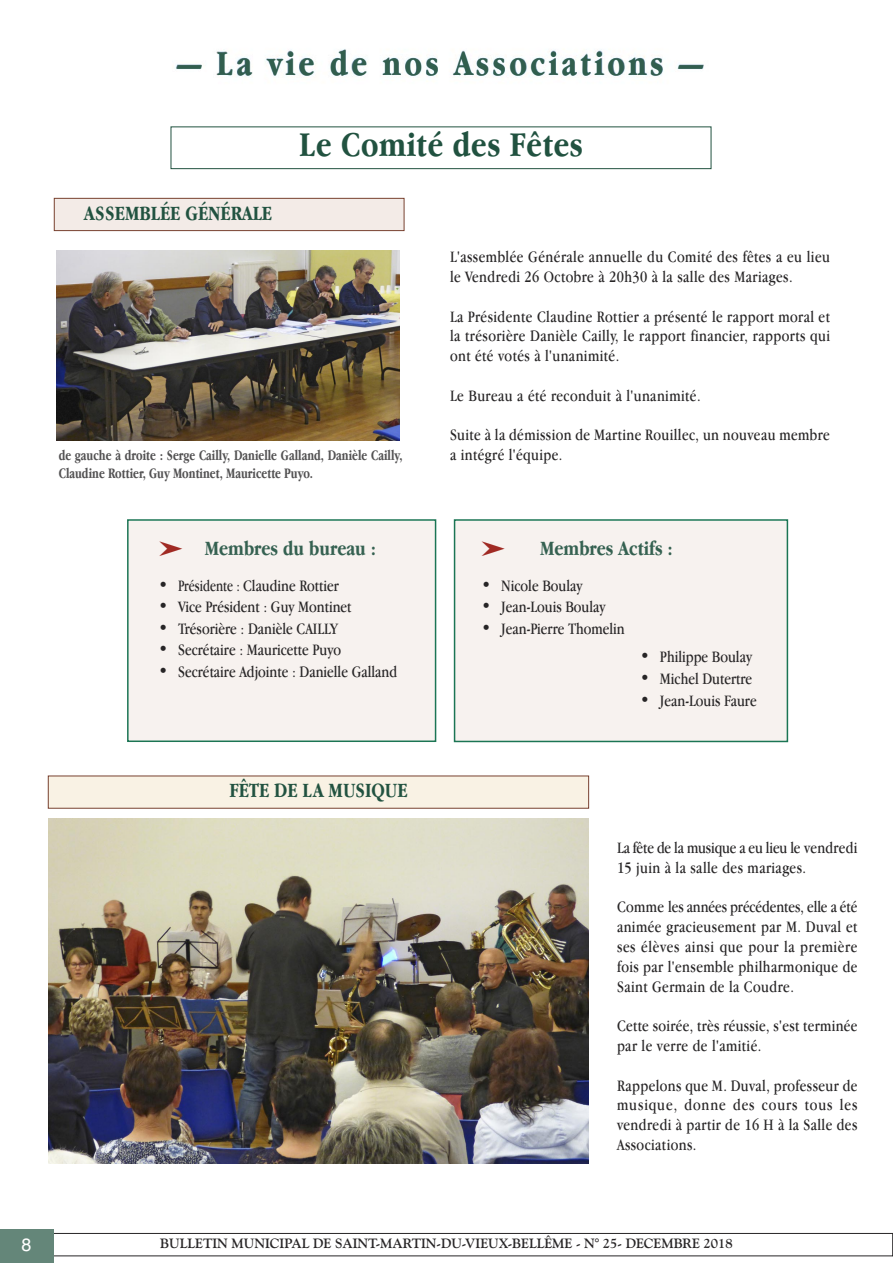
<style>
.page{position:relative;width:893px;height:1263px;background:#fff}
.page>*{position:absolute;margin:0;border:0;box-sizing:border-box;transform-origin:0 0}
.t1{font:700 condensed 36px "Garamond IT Cby BT";letter-spacing:.1em;color:#315e4d}
.t2{font:700 condensed 36px "Garamond IT Cby BT";letter-spacing:.015em;color:#215240}
.t3{font:700 condensed 21px "Garamond IT Cby BT";color:#215240}
.t4{font:700 condensed 21px "Garamond IT Cby BT";color:#356151}
.t5{font:18px "Helvetica";color:#fff}
.t6{font:condensed 16.5px/19.8px "Garamond IT Cby BT";letter-spacing:.025em;color:#272526}
.t7{font:condensed 16.5px "Garamond IT Cby BT";color:#272526}
.t8{font:condensed 16.5px "Garamond IT Cby BT";color:#272526;scale:.9 1}
.t9{font:700 condensed 15px/18px "Garamond IT Cby BT";color:#525152;scale:.9 1}
.t10{font:700 13.5px "Goudy Old Style BT";color:#272526}
.s1{font-size:18px}
</style>
<div class="page">
<div style="left:0;top:1233px;width:893px;height:23px;border:1px solid #272526"></div>
<div style="left:0;top:1229px;width:53px;height:34px;background:#648679"></div>
<svg style="left:892px;top:1233px;width:1px;height:23px"></svg>
<div style="left:48px;top:776px;width:540px;height:32px;background:#f9f2e4"></div>
<div style="left:171px;top:126px;width:540px;height:43px;border:1px solid #215240"></div>
<img style="left:48px;top:818px;width:541px;height:345px">
<img style="left:175px;top:49px;width:529px;height:29px">
<img style="left:56px;top:250px;width:344px;height:190px">
<div style="left:54px;top:199px;width:350px;height:31px;background:#f3ebe7"></div>
<div style="left:54px;top:198px;width:350px;height:33px;border:1px solid #78412f"></div>
<div style="left:129px;top:521px;width:306px;height:219px;background:#f7f2ef"></div>
<div style="left:127px;top:519px;width:309px;height:223px;border:2px solid #1b7554"></div>
<div style="left:455px;top:521px;width:332px;height:220px;background:#f7f2ef"></div>
<div style="left:454px;top:519px;width:334px;height:223px;border:2px solid #1b7554"></div>
<h1 class="t1" style="left:178px;top:50px;width:526px">— La vie de nos Associations —</h1>
<p class="t3" style="left:84px;top:205px;width:189px">ASSEMBLÉE GÉNÉRALE</p>
<h1 class="t2" style="left:299px;top:131px;width:285px">Le Comité des Fêtes</h1>
<p class="t9" style="left:59px;top:448px;width:383px">de gauche à droite : Serge Cailly, Danielle Galland, Danièle Cailly,<br>Claudine Rottier, Guy Montinet, Mauricette Puyo.</p>
<p class="t4" style="left:205px;top:540px;width:173px">Membres du bureau :</p>
<p class="t8" style="left:158px;top:579px;width:202px"><span class="s1">•</span> Présidente : Claudine Rottier</p>
<p class="t7" style="left:158px;top:601px;width:195px"><span class="s1">•</span> Vice Président : Guy Montinet</p>
<p class="t7" style="left:158px;top:622px;width:181px"><span class="s1">•</span> Trésorière : Danièle CAILLY</p>
<p class="t7" style="left:158px;top:644px;width:185px"><span class="s1">•</span> Secrétaire : Mauricette Puyo</p>
<p class="t7" style="left:158px;top:665px;width:240px"><span class="s1">•</span> Secrétaire Adjointe : Danielle Galland</p>
<p class="t3" style="left:229px;top:783px;width:180px">FÊTE DE LA MUSIQUE</p>
<p class="t6" style="left:450px;top:248px;width:381px">L'assemblée Générale annuelle du Comité des fêtes a eu lieu le Vendredi 26 Octobre à 20h30 à la salle des Mariages.</p>
<p class="t6" style="left:450px;top:308px;width:381px;text-align:justify">La Présidente Claudine Rottier a présenté le rapport moral et la trésorière Danièle Cailly, le rapport financier, rapports qui ont été votés à l'unanimité.</p>
<p class="t6" style="left:450px;top:387px;width:252px">Le Bureau a été reconduit à l'unanimité.</p>
<p class="t6" style="left:450px;top:427px;width:381px">Suite à la démission de Martine Rouillec, un nouveau membre a intégré l'équipe.</p>
<p class="t4" style="left:540px;top:540px;width:134px">Membres Actifs :</p>
<p class="t7" style="left:481px;top:579px;width:103px"><span class="s1">•</span> Nicole Boulay</p>
<p class="t7" style="left:481px;top:601px;width:126px"><span class="s1">•</span> Jean-Louis Boulay</p>
<p class="t7" style="left:481px;top:622px;width:145px"><span class="s1">•</span> Jean-Pierre Thomelin</p>
<p class="t7" style="left:640px;top:651px;width:114px"><span class="s1">•</span> Philippe Boulay</p>
<p class="t7" style="left:640px;top:673px;width:114px"><span class="s1">•</span> Michel Dutertre</p>
<p class="t7" style="left:640px;top:694px;width:118px"><span class="s1">•</span> Jean-Louis Faure</p>
<p class="t6" style="left:617px;top:839px;width:242px">La fête de la musique a eu lieu le vendredi<br>15 juin à la salle des mariages.</p>
<p class="t6" style="left:617px;top:899px;width:242px;text-align:justify">Comme les années précédentes, elle a été animée gracieusement par M. Duval et ses élèves ainsi que pour la première fois par l'ensemble philharmonique de Saint Germain de la Coudre.</p>
<p class="t6" style="left:617px;top:1017px;width:242px">Cette soirée, très réussie, s'est terminée par le verre de l'amitié.</p>
<p class="t6" style="left:617px;top:1077px;width:242px;text-align:justify">Rappelons que M. Duval, professeur de musique, donne des cours tous les vendredi à partir de 16 H à la Salle des Associations.</p>
<p class="t5" style="left:22px;top:1238px;width:12px">8</p>
<p class="t10" style="left:160px;top:1238px;width:574px">BULLETIN MUNICIPAL DE SAINT-MARTIN-DU-VIEUX-BELLÊME - N° 25- DECEMBRE 2018</p>
</div>
